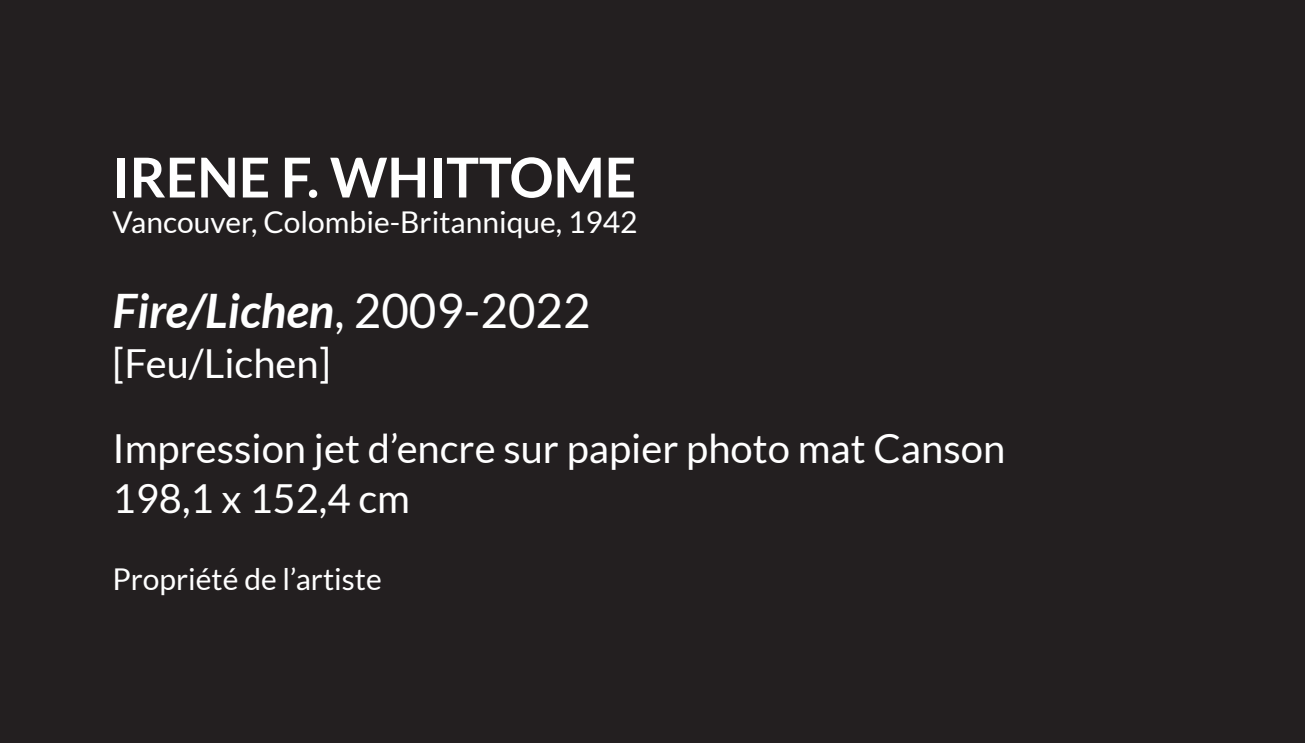
<style>
.page{position:relative;width:1305px;height:743px;background:#fff}
.page>*{position:absolute;margin:0;border:0;box-sizing:border-box;transform-origin:0 0}
.t1{font:700 55px "Lato";color:#fff}
.t2{font:italic 700 47.5px "Lato";color:#fff}
.t3{font:40px/85px "Lato";color:#fff}
.t4{font:30px "Lato";color:#fff}
.s1{font-weight:400;font-style:normal}
</style>
<div class="page">
<div style="left:0;top:0;width:1305px;height:742px;background:#231f20"></div>
<h1 class="t1" style="left:112px;top:146px;width:525px">IRENE F. WHITTOME</h1>
<p class="t4" style="left:112px;top:209px;width:527px">Vancouver, Colombie-Britannique, 1942</p>
<p class="t2" style="left:112px;top:283px;width:480px">Fire/Lichen<span class="s1">, 2009-2022</span></p>
<p class="t3" style="left:112px;top:323px;width:894px">[Feu/Lichen]<br>Impression jet d’encre sur papier photo mat Canson</p>
<p class="t3" style="left:112px;top:458px;width:299px">198,1 x 152,4 cm</p>
<p class="t4" style="left:112px;top:567px;width:271px">Propriété de l’artiste</p>
</div>
